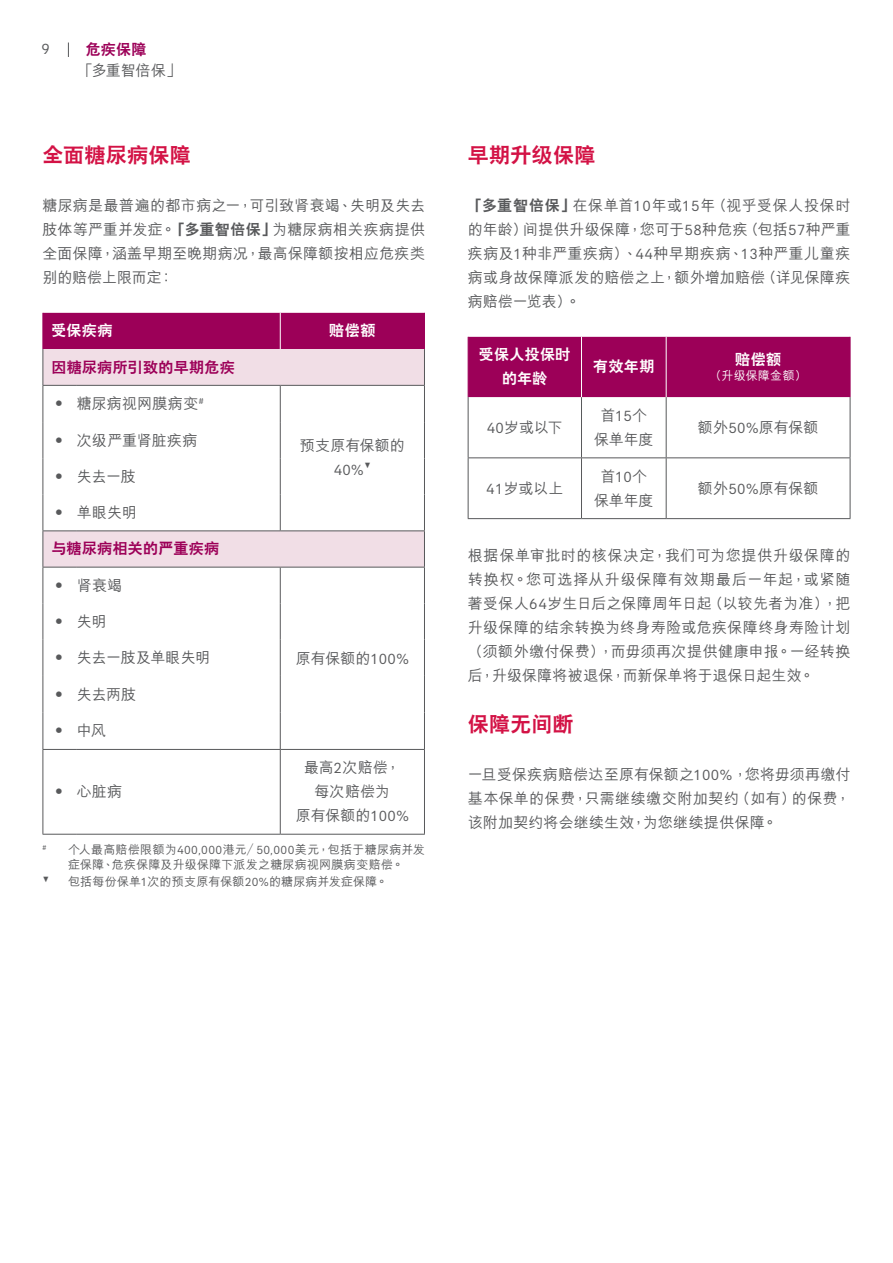
<style>
.page{position:relative;width:893px;height:1263px;background:#fff}
.page>*{position:absolute;margin:0;border:0;box-sizing:border-box;transform-origin:0 0}
.t1{font:800 21px "C Hei 2 HKS";letter-spacing:.015em;color:#d31245}
.t2{font:500 15px/24px "M Hei HKS";letter-spacing:.01em;color:#58595b;text-align:justify}
.t3{font:800 15px "C Hei 2 HKS";letter-spacing:.015em;color:#9c0058}
.t4{font:800 15px/24px "C Hei 2 HKS";letter-spacing:.025em;color:#fff;text-align:center}
.t5{font:500 15px "M Hei HKS";letter-spacing:-.025em;color:#58595b}
.t6{font:15px "AIA Everest";color:#58595b}
.t7{font:500 12px/15px "M Hei HKS";letter-spacing:.015em;color:#58595b}
.t8{font:500 12px "M Hei HKS";letter-spacing:.015em;color:#fff}
.t9{font:500 7.05px "M Hei HKS";color:#58595b}
.t10{font:7.05px "AIA Everest";color:#58595b}
.s1{font-family:"C Hei 2 HKS";font-weight:800}
.s2{font-family:"AIA Everest";font-weight:400}
</style>
<div class="page">
<div style="left:44px;top:313px;width:380px;height:36px;background:#9c0058"></div>
<svg style="left:44px;top:349px;width:380px;height:218px"></svg>
<hr style="left:424px;top:349px;width:1px;height:36px;background:#58595b">
<hr style="left:424px;top:531px;width:1px;height:36px;background:#58595b">
<hr style="left:280px;top:313px;width:1px;height:36px;background:#fff">
<hr style="left:280px;top:749px;width:145px;height:1px;background:#58595b">
<hr style="left:280px;top:834px;width:145px;height:1px;background:#58595b">
<hr style="left:43px;top:349px;width:1px;height:36px;background:#58595b">
<hr style="left:43px;top:385px;width:34px;height:1px;background:#58595b">
<hr style="left:43px;top:386px;width:1px;height:36px;background:#58595b">
<hr style="left:77px;top:385px;width:203px;height:1px;background:#58595b">
<hr style="left:280px;top:385px;width:145px;height:1px;background:#58595b">
<hr style="left:280px;top:386px;width:1px;height:36px;background:#58595b">
<hr style="left:424px;top:386px;width:1px;height:36px;background:#58595b">
<hr style="left:424px;top:422px;width:1px;height:36px;background:#58595b">
<hr style="left:424px;top:458px;width:1px;height:37px;background:#58595b">
<hr style="left:424px;top:495px;width:1px;height:35px;background:#58595b">
<hr style="left:43px;top:422px;width:1px;height:36px;background:#58595b">
<hr style="left:280px;top:422px;width:1px;height:36px;background:#58595b">
<hr style="left:43px;top:458px;width:1px;height:37px;background:#58595b">
<hr style="left:280px;top:458px;width:1px;height:37px;background:#58595b">
<hr style="left:43px;top:495px;width:1px;height:35px;background:#58595b">
<hr style="left:280px;top:495px;width:1px;height:35px;background:#58595b">
<hr style="left:43px;top:530px;width:34px;height:1px;background:#58595b">
<hr style="left:43px;top:531px;width:1px;height:36px;background:#58595b">
<hr style="left:77px;top:530px;width:203px;height:1px;background:#58595b">
<hr style="left:280px;top:530px;width:145px;height:1px;background:#58595b">
<hr style="left:43px;top:567px;width:34px;height:1px;background:#58595b">
<hr style="left:43px;top:567px;width:1px;height:36px;background:#58595b">
<hr style="left:77px;top:567px;width:203px;height:1px;background:#58595b">
<hr style="left:280px;top:567px;width:145px;height:1px;background:#58595b">
<hr style="left:280px;top:567px;width:1px;height:36px;background:#58595b">
<hr style="left:424px;top:567px;width:1px;height:36px;background:#58595b">
<hr style="left:424px;top:603px;width:1px;height:37px;background:#58595b">
<hr style="left:424px;top:640px;width:1px;height:36px;background:#58595b">
<hr style="left:424px;top:676px;width:1px;height:37px;background:#58595b">
<hr style="left:424px;top:713px;width:1px;height:36px;background:#58595b">
<hr style="left:424px;top:750px;width:1px;height:84px;background:#58595b">
<hr style="left:43px;top:603px;width:1px;height:37px;background:#58595b">
<hr style="left:280px;top:603px;width:1px;height:37px;background:#58595b">
<hr style="left:43px;top:640px;width:1px;height:36px;background:#58595b">
<hr style="left:280px;top:640px;width:1px;height:36px;background:#58595b">
<hr style="left:43px;top:676px;width:1px;height:37px;background:#58595b">
<hr style="left:280px;top:676px;width:1px;height:37px;background:#58595b">
<hr style="left:43px;top:713px;width:1px;height:36px;background:#58595b">
<hr style="left:280px;top:713px;width:1px;height:36px;background:#58595b">
<hr style="left:43px;top:313px;width:1px;height:36px;background:#9c0058">
<hr style="left:424px;top:313px;width:1px;height:36px;background:#9c0058">
<hr style="left:43px;top:750px;width:1px;height:84px;background:#58595b">
<hr style="left:43px;top:749px;width:34px;height:1px;background:#58595b">
<hr style="left:43px;top:834px;width:34px;height:1px;background:#58595b">
<hr style="left:77px;top:749px;width:203px;height:1px;background:#58595b">
<hr style="left:77px;top:834px;width:203px;height:1px;background:#58595b">
<hr style="left:280px;top:750px;width:1px;height:84px;background:#58595b">
<div style="left:469px;top:337px;width:381px;height:60px;background:#9c0058"></div>
<hr style="left:468px;top:397px;width:1px;height:60px;background:#58595b">
<hr style="left:581px;top:397px;width:1px;height:60px;background:#58595b">
<hr style="left:666px;top:397px;width:1px;height:60px;background:#58595b">
<hr style="left:850px;top:397px;width:1px;height:60px;background:#58595b">
<hr style="left:468px;top:457px;width:113px;height:1px;background:#58595b">
<hr style="left:468px;top:458px;width:1px;height:60px;background:#58595b">
<hr style="left:581px;top:457px;width:85px;height:1px;background:#58595b">
<hr style="left:581px;top:458px;width:1px;height:60px;background:#58595b">
<hr style="left:666px;top:457px;width:184px;height:1px;background:#58595b">
<hr style="left:666px;top:458px;width:1px;height:60px;background:#58595b">
<hr style="left:850px;top:458px;width:1px;height:60px;background:#58595b">
<hr style="left:468px;top:337px;width:1px;height:60px;background:#9c0058">
<hr style="left:850px;top:337px;width:1px;height:60px;background:#9c0058">
<hr style="left:581px;top:337px;width:1px;height:60px;background:#fff">
<hr style="left:666px;top:337px;width:1px;height:60px;background:#fff">
<hr style="left:468px;top:518px;width:113px;height:1px;background:#58595b">
<hr style="left:581px;top:518px;width:85px;height:1px;background:#58595b">
<hr style="left:666px;top:518px;width:184px;height:1px;background:#58595b">
<svg style="left:68px;top:43px;width:1px;height:14px"></svg>
<p class="t6" style="left:41px;top:40px;width:10px">9</p>
<p class="t3" style="left:86px;top:40px;width:62px">危疾保障</p>
<p class="t2" style="left:78px;top:58px;width:105px">「多重智倍保」</p>
<h1 class="t1" style="left:43px;top:141px;width:150px">全面糖尿病保障</h1>
<p class="t2" style="left:43px;top:192px;width:384px">糖尿病是最普遍的都市病之一，可引致腎衰竭、失明及失去肢體等嚴重併發症。<span class="s1">「多重智倍保」</span>為糖尿病相關疾病提供全面保障，涵蓋早期至晚期病況，最高保障額按相應危疾類別的賠償上限而定：</p>
<p class="t4" style="left:51px;top:319px;width:63px">受保疾病</p>
<p class="t4" style="left:329px;top:319px;width:48px">賠償額</p>
<p class="t3" style="left:51px;top:357px;width:185px">因糖尿病所引致的早期危疾</p>
<p class="t2" style="left:51px;top:391px;width:154px">• 糖尿病視網膜病變<sup>#</sup></p>
<p class="t2" style="left:300px;top:433px;width:107px">預支原有保額的</p>
<p class="t6" style="left:334px;top:462px;width:31px">40%</p>
<p class="t9" style="left:364px;top:461px;width:8px">▼</p>
<p class="t2" style="left:51px;top:427px;width:148px">• 次級嚴重腎臟疾病</p>
<p class="t2" style="left:51px;top:463px;width:86px">• 失去一肢</p>
<p class="t2" style="left:51px;top:499px;width:87px">• 單眼失明</p>
<p class="t3" style="left:51px;top:539px;width:169px">與糖尿病相關的嚴重疾病</p>
<p class="t2" style="left:51px;top:572px;width:72px">• 腎衰竭</p>
<p class="t2" style="left:51px;top:608px;width:57px">• 失明</p>
<p class="t5" style="left:51px;top:647px;width:160px">• 失去一肢及單眼失明</p>
<p class="t2" style="left:51px;top:681px;width:86px">• 失去兩肢</p>
<p class="t2" style="left:51px;top:718px;width:56px">• 中風</p>
<p class="t2" style="left:51px;top:778px;width:72px">• 心臟病</p>
<p class="t2" style="left:296px;top:645px;width:114px">原有保額的<span class="s2">100%</span></p>
<p class="t2" style="left:296px;top:755px;width:114px;text-align:center">最高<span class="s2">2</span>次賠償，每次賠償為<br>原有保額的<span class="s2">100%</span></p>
<p class="t10" style="left:43px;top:843px;width:5px">#</p>
<p class="t7" style="left:68px;top:841px;width:359px">個人最高賠償限額為<span class="s2">400,000</span>港元／<span class="s2">50,000</span>美元，包括於糖尿病併發症保障、危疾保障及升級保障下派發之糖尿病視網膜病變賠償。</p>
<p class="t7" style="left:43px;top:873px;width:347px"><sup>▼</sup> 包括每份保單<span class="s2">1</span>次的預支原有保額<span class="s2">20%</span>的糖尿病併發症保障。</p>
<h1 class="t1" style="left:468px;top:141px;width:151px">早期升級保障　</h1>
<p class="t2" style="left:468px;top:192px;width:384px"><span class="s1">「多重智倍保」</span>在保單首<span class="s2">10</span>年或<span class="s2">15</span>年（視乎受保人投保時的年齡）間提供升級保障，您可於<span class="s2">58</span>種危疾（包括<span class="s2">57</span>種嚴重疾病及<span class="s2">1</span>種非嚴重疾病）、<span class="s2">44</span>種早期疾病、<span class="s2">13</span>種嚴重兒童疾病或身故保障派發的賠償之上，額外增加賠償（詳見保障疾病賠償一覽表）。</p>
<p class="t4" style="left:479px;top:343px;width:93px">受保人投保時的年齡</p>
<p class="t4" style="left:735px;top:347px;width:48px">賠償額</p>
<p class="t8" style="left:709px;top:367px;width:99px">（升級保障金額）</p>
<p class="t4" style="left:593px;top:355px;width:63px">有效年期</p>
<p class="t2" style="left:487px;top:414px;width:78px"><span class="s2">40</span>歲或以下</p>
<p class="t2" style="left:486px;top:475px;width:79px"><span class="s2">41</span>歲或以上</p>
<p class="t2" style="left:594px;top:402px;width:61px;text-align:center">首<span class="s2">15</span>個保單年度</p>
<p class="t2" style="left:698px;top:414px;width:122px">額外<span class="s2">50%</span>原有保額</p>
<p class="t2" style="left:594px;top:463px;width:61px;text-align:center">首<span class="s2">10</span>個保單年度</p>
<p class="t2" style="left:698px;top:475px;width:122px">額外<span class="s2">50%</span>原有保額</p>
<p class="t2" style="left:468px;top:542px;width:384px">根據保單審批時的核保決定，我們可為您提供升級保障的轉換權。您可選擇從升級保障有效期最後一年起，或緊隨著受保人<span class="s2">64</span>歲生日後之保障週年日起（以較先者為準），把升級保障的結余轉換為終身壽險或危疾保障終身壽險計劃（須額外繳付保費），而毋須再次提供健康申報。一經轉換後，升級保障將被退保，而新保單將於退保日起生效。</p>
<h1 class="t1" style="left:468px;top:710px;width:108px">保障無間斷</h1>
<p class="t2" style="left:468px;top:761px;width:384px">一旦受保疾病賠償達至原有保額之<span class="s2">100%</span>，您將毋須再繳付基本保單的保費，只需繼續繳交附加契約（如有）的保費，該附加契約將會繼續生效，為您繼續提供保障。</p>
</div>
